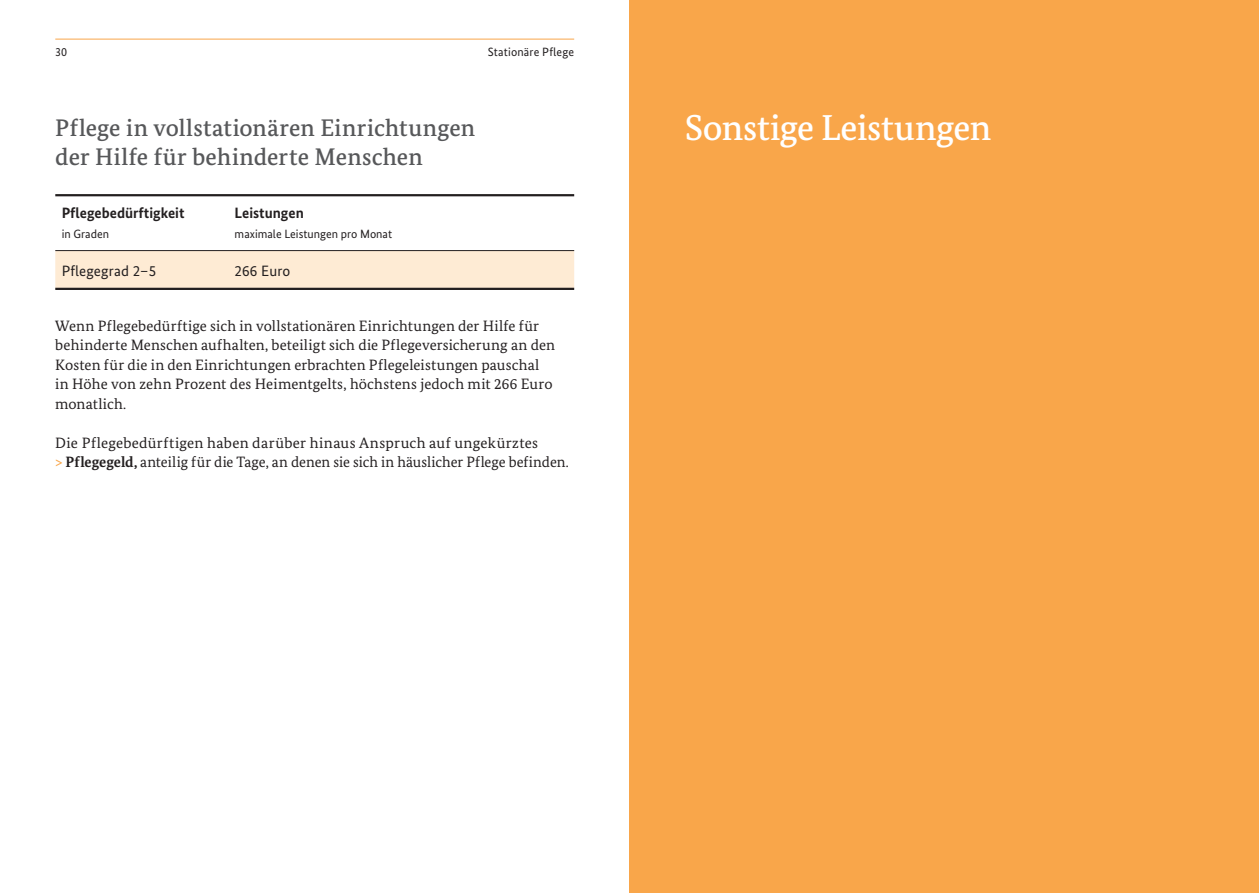
<style>
.page{position:relative;width:1259px;height:893px;background:#fff}
.page>*{position:absolute;margin:0;border:0;box-sizing:border-box;transform-origin:0 0}
.t1{font:500 36px "Bundes Serif";letter-spacing:-.01em;color:#fff}
.t2{font:500 24px/29.2px "Bundes Serif";letter-spacing:.01em;color:#57585a}
.t3{font:15px/19.5px "Bundes Serif";letter-spacing:.01em;color:#231f20}
.t4{font:700 15px "Bundes Sans";color:#231f20}
.t5{font:15px "Bundes Sans";letter-spacing:.01em;color:#231f20}
.t6{font:12px "Bundes Sans";color:#231f20}
.s1{font-weight:700;color:#f9a64a}
.s2{font-weight:700}
</style>
<div class="page">
<hr style="left:55px;top:39px;width:519px;height:1px;background:#f9a64a">
<div style="left:55px;top:251px;width:519px;height:37px;background:#feebd4"></div>
<hr style="left:55px;top:194px;width:519px;height:2px;background:#231f20">
<hr style="left:55px;top:288px;width:173px;height:2px;background:#231f20">
<hr style="left:228px;top:288px;width:346px;height:2px;background:#231f20">
<hr style="left:55px;top:250px;width:173px;height:1px;background:#231f20">
<hr style="left:228px;top:250px;width:346px;height:1px;background:#231f20">
<div style="left:629px;top:0;width:630px;height:893px;background:#f9a64a"></div>
<p class="t6" style="left:55px;top:48px;width:13px">30</p>
<p class="t6" style="left:488px;top:48px;width:88px">Stationäre Pflege</p>
<h2 class="t2" style="left:55px;top:114px;width:421px">Pflege in vollstationären Einrichtungen der Hilfe für behinderte Menschen</h2>
<p class="t4" style="left:62px;top:207px;width:124px">Pflegebe dürftigkeit</p>
<p class="t6" style="left:62px;top:229px;width:49px">in Graden</p>
<p class="t4" style="left:235px;top:207px;width:71px">Leistungen</p>
<p class="t6" style="left:235px;top:229px;width:159px">maximale Leistungen pro Monat</p>
<p class="t5" style="left:62px;top:265px;width:96px">Pflegegrad 2–5</p>
<p class="t5" style="left:235px;top:265px;width:57px">266 Euro</p>
<p class="t3" style="left:55px;top:317px;width:501px">Wenn Pflegebedürftige sich in vollstationären Einrichtungen der Hilfe für behinderte Menschen aufhalten, beteiligt sich die Pflegeversicherung an den Kosten für die in den Einrichtungen erbrachten Pflegeleistungen pauschal in Höhe von zehn Prozent des Heimentgelts, höchstens jedoch mit 266 Euro monatlich.</p>
<p class="t3" style="left:55px;top:434px;width:515px">Die Pflegebedürftigen haben darüber hinaus Anspruch auf ungekürztes<br><span class="s1">&gt;</span> <span class="s2">Pflegegeld,</span> anteilig für die Tage, an denen sie sich in häuslicher Pflege befinden.</p>
<h1 class="t1" style="left:685px;top:114px;width:308px">Sonstige Leistungen</h1>
</div>
